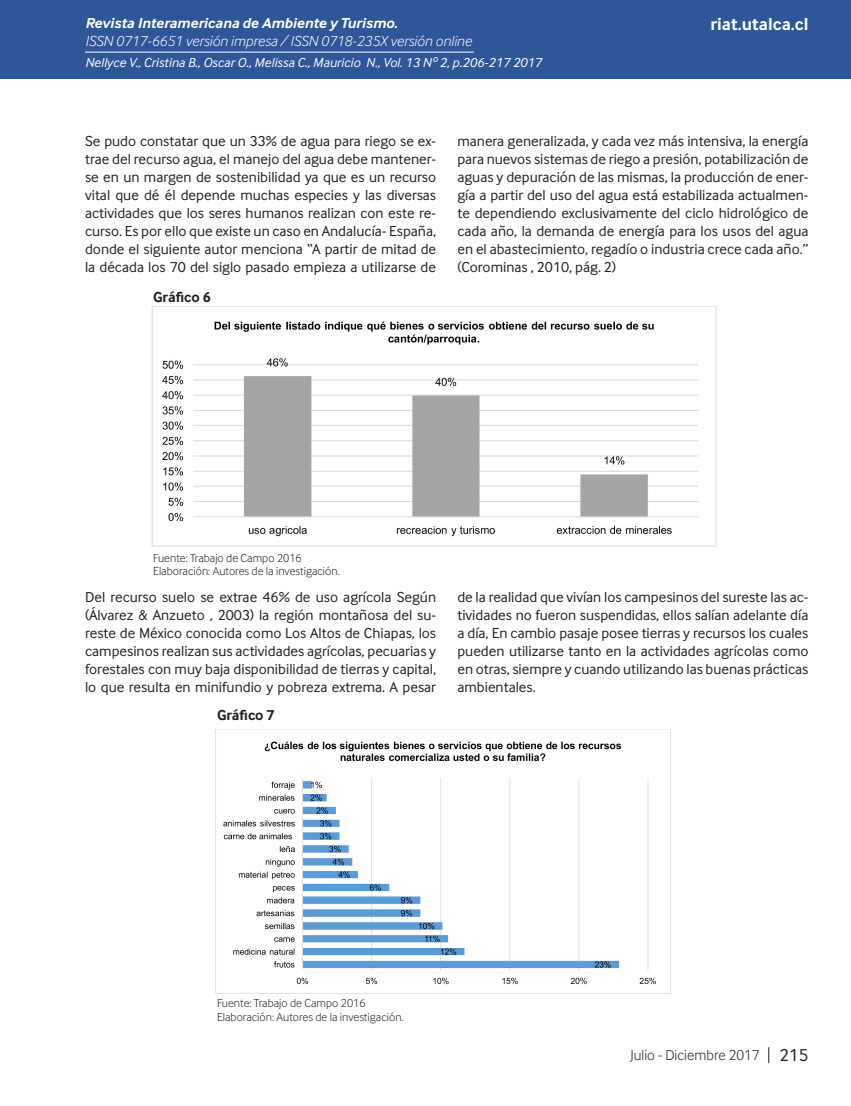
<style>
.page{position:relative;width:851px;height:1106px;background:#fff}
.page>*{position:absolute;margin:0;border:0;box-sizing:border-box;transform-origin:0 0}
.t1{font:700 18px "Inter Face";color:#fff}
.Cuerpo_de_Texto{font:15px/18px "Inter Face";color:#231f20;text-align:justify}
.t2{font:italic 300 15px "Inter Face";color:#fff}
.t3{font:italic 700 15px "Inter Face";color:#fff}
.t4{font:300 15px "Inter Face";color:#231f20}
.Cuerpo_de_Texto-2{font:700 15px "Inter Face";letter-spacing:-.005em;color:#231f20}
.Cuño_de_pagina{font:italic 13.5px "Inter Face";color:#fff}
.Fuente{font:300 12px "Inter Face";color:#231f20}
.s1{font-weight:400;font-size:18px}
</style>
<div class="page">
<div style="left:0;top:0;width:850px;height:79px;background:#2f5699"></div>
<hr style="left:85px;top:52px;width:389px;height:1px;background:#fff">
<svg style="left:768px;top:1047px;width:1px;height:16px"></svg>
<img style="left:151px;top:306px;width:566px;height:241px">
<img style="left:215px;top:729px;width:456px;height:265px">
<p class="t3" style="left:85px;top:15px;width:314px">Revista Interamericana de Ambiente y Turismo.</p>
<p class="t2" style="left:85px;top:33px;width:388px">ISSN 0717-6651 versión impresa / ISSN 0718-235X versión online</p>
<p class="Cuño_de_pagina" style="left:85px;top:55px;width:458px">Nellyce V., Cristina B., Oscar O., Melissa C., Mauricio N., Vol. 13 Nº 2, p.206-217 2017</p>
<p class="t1" style="left:710px;top:14px;width:99px">riat.utalca.cl</p>
<p class="Cuerpo_de_Texto" style="left:85px;top:132px;width:352px">Se pudo constatar que un 33% de agua para riego se ex&shy;trae del recurso agua, el manejo del agua debe mantener&shy;se en un margen de sostenibilidad ya que es un recurso vital que dé él depende muchas especies y las diversas actividades que los seres humanos realizan con este re&shy;curso. Es por ello que existe un caso en Andalucía- España, donde el siguiente autor menciona “A partir de mitad de la década los 70 del siglo pasado empieza a utilizarse de</p>
<p class="Cuerpo_de_Texto" style="left:457px;top:132px;width:352px">manera generalizada, y cada vez más intensiva, la energía para nuevos sistemas de riego a presión, potabilización de aguas y depuración de las mismas, la producción de ener&shy;gía a partir del uso del agua está estabilizada actualmen&shy;te dependiendo exclusivamente del ciclo hidrológico de cada año, la demanda de energía para los usos del agua en el abastecimiento, regadío o industria crece cada año.” (Corominas , 2010, pág. 2)</p>
<p class="Cuerpo_de_Texto-2" style="left:153px;top:288px;width:59px">Gráfico 6</p>
<p class="Fuente" style="left:153px;top:551px;width:150px">Fuente: Trabajo de Campo 2016</p>
<p class="Fuente" style="left:153px;top:564px;width:188px">Elaboración: Autores de la investigación.</p>
<p class="Cuerpo_de_Texto" style="left:85px;top:588px;width:352px">Del recurso suelo se extrae 46% de uso agrícola Según (Álvarez &amp; Anzueto , 2003) la región montañosa del su&shy;reste de México conocida como Los Altos de Chiapas, los campesinos realizan sus actividades agrícolas, pecuarias y forestales con muy baja disponibilidad de tierras y capital, lo que resulta en minifundio y pobreza extrema. A pesar</p>
<p class="Cuerpo_de_Texto" style="left:457px;top:588px;width:352px">de la realidad que vivían los campesinos del sureste las ac&shy;tividades no fueron suspendidas, ellos salían adelante día a día, En cambio pasaje posee tierras y recursos los cuales pueden utilizarse tanto en la actividades agrícolas como en otras, siempre y cuando utilizando las buenas prácticas ambientales.</p>
<p class="Cuerpo_de_Texto-2" style="left:217px;top:706px;width:59px">Gráfico 7</p>
<p class="Fuente" style="left:217px;top:996px;width:150px">Fuente: Trabajo de Campo 2016</p>
<p class="Fuente" style="left:217px;top:1010px;width:188px">Elaboración: Autores de la investigación.</p>
<p class="t4" style="left:630px;top:1046px;width:180px">Julio - Diciembre 2017 <span class="s1">215</span></p>
</div>
